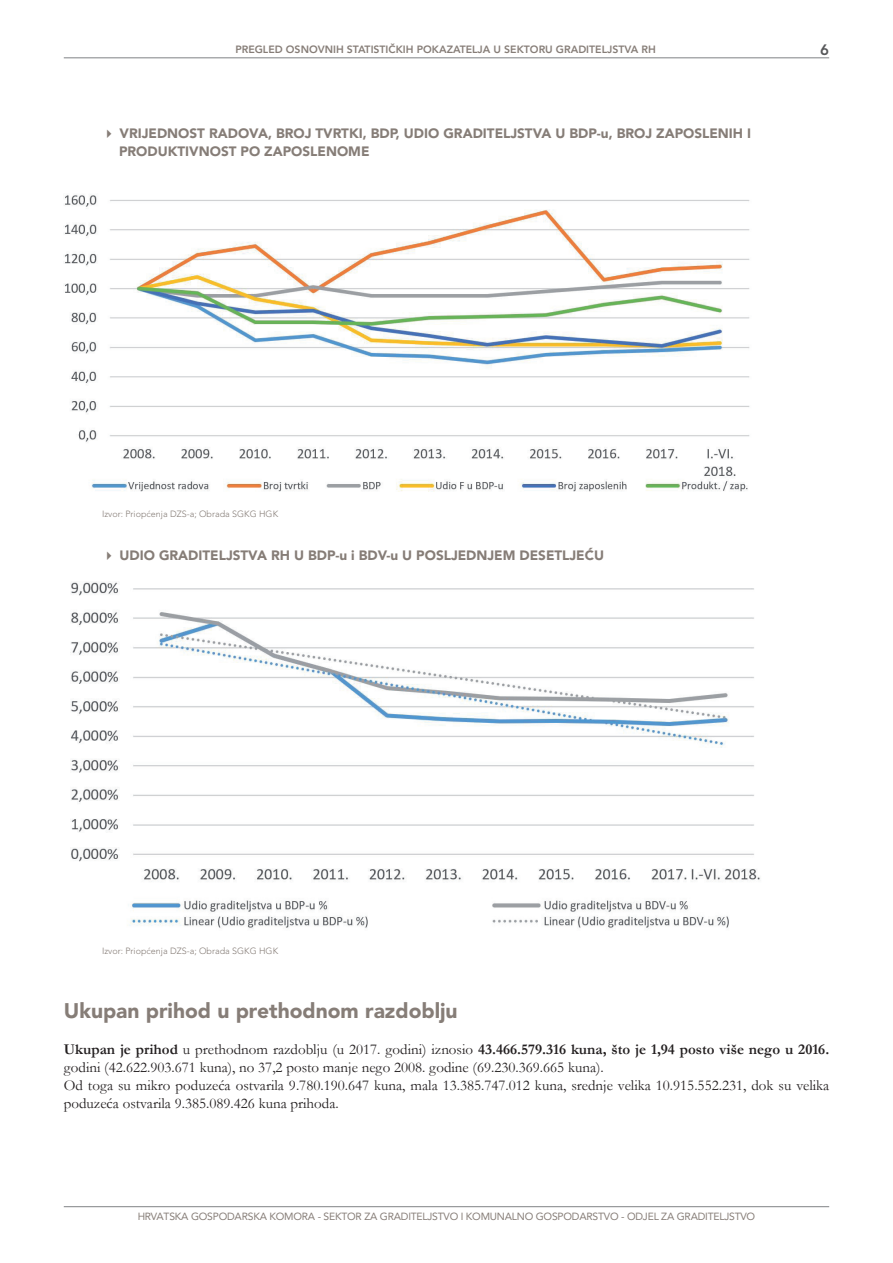
<style>
.page{position:relative;width:893px;height:1263px;background:#fff}
.page>*{position:absolute;margin:0;border:0;box-sizing:border-box;transform-origin:0 0}
.t1{font:900 21px "Avenir LT Pro";color:#867d77}
.t2{font:15px/18px "Garamond";color:#231f20}
.t3{font:800 15px "Avenir LT Pro";color:#57585a}
.t4{font:900 13.5px/18px "Avenir LT Pro";color:#867d77}
.t5{font:800 10.5px "Avenir LT Pro";color:#867d77}
.t6{font:10.35px "Avenir LT Pro";letter-spacing:-.02em;color:#867d77}
.t7{font:300 9px "Avenir LT Pro";color:#867d77}
.s1{font-weight:700}
</style>
<div class="page">
<hr style="left:64px;top:58px;width:765px;height:1px;background:#808285">
<hr style="left:64px;top:1206px;width:765px;height:1px;background:#808285">
<img style="left:64px;top:195px;width:686px;height:297px">
<img style="left:70px;top:582px;width:690px;height:300px">
<img style="left:129px;top:900px;width:600px;height:29px">
<p class="t5" style="left:235px;top:45px;width:422px">PREGLED OSNOVNIH STATISTIČKIH POKAZATELJA U SEKTORU GRADITELJSTVA RH</p>
<p class="t4" style="left:119px;top:125px;width:634px;text-indent:-17px">✔ VRIJEDNOST RADOVA, BROJ TVRTKI, BDP, UDIO GRADITELJSTVA U BDP-u, BROJ ZAPOSLENIH I<br>PRODUKTIVNOST PO ZAPOSLENOME</p>
<p class="t3" style="left:820px;top:43px;width:10px">6</p>
<p class="t7" style="left:102px;top:510px;width:178px">Izvor: Priopćenja DZS-a; Obrada SGKG HGK</p>
<p class="t4" style="left:102px;top:547px;width:503px">✔ UDIO GRADITELJSTVA RH U BDP-u i BDV-u U POSLJEDNJEM DESETLJEĆU</p>
<p class="t7" style="left:102px;top:947px;width:178px">Izvor: Priopćenja DZS-a; Obrada SGKG HGK</p>
<h1 class="t1" style="left:64px;top:1002px;width:395px">Ukupan prihod u prethodnom razdoblju</h1>
<p class="t2" style="left:64px;top:1041px;width:767px"><span class="s1">Ukupan je prihod</span> u prethodnom razdoblju (u 2017. godini) iznosio <span class="s1">43.466.579.316 kuna, što je 1,94 posto više nego u 2016. </span>godini (42.622.903.671 kuna), no 37,2 posto manje nego 2008. godine (69.230.369.665 kuna).<br>Od toga su mikro poduzeća ostvarila 9.780.190.647 kuna, mala 13.385.747.012 kuna, srednje velika 10.915.552.231, dok su velika poduzeća ostvarila 9.385.089.426 kuna prihoda.</p>
<p class="t6" style="left:138px;top:1211px;width:619px">HRVATSKA GOSPODARSKA KOMORA - SEKTOR ZA GRADITELJSTVO I KOMUNALNO GOSPODARSTVO - ODJEL ZA GRADITELJSTVO</p>
</div>
